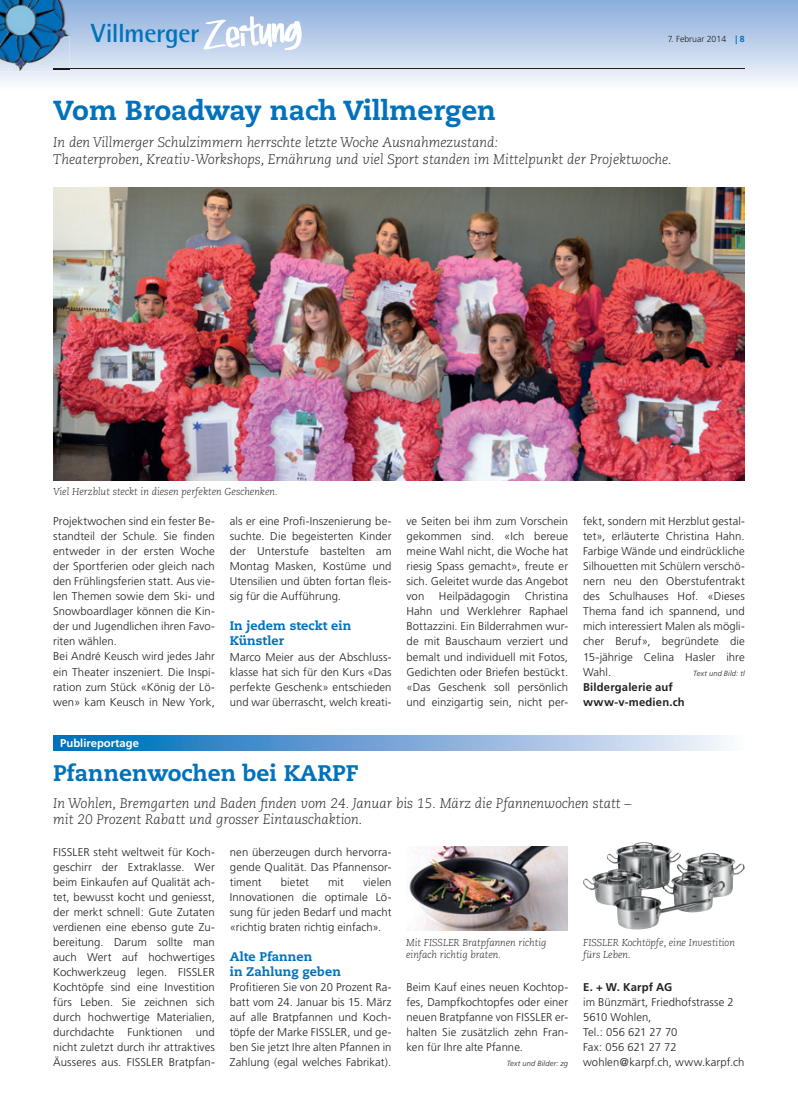
<style>
.page{position:relative;width:798px;height:1117px;background:#fff}
.page>*{position:absolute;margin:0;border:0;box-sizing:border-box;transform-origin:0 0}
.t1{font:800 27.5px "Caecilia";color:#0072bc}
.t2{font:700 26.25px "Rotis Semi Sans";letter-spacing:-.02em;color:#0072bc}
.t3{font:800 22.5px "Caecilia";color:#0072bc}
.t4{font:italic 300 13.75px/16.5px "Caecilia";color:#231f20}
.t5{font:800 12.5px/15px "Caecilia";letter-spacing:.005em;color:#0072bc}
.t6{font:300 11.25px/15px "Frutiger";letter-spacing:.005em;color:#231f20;text-align:justify}
.t7{font:700 11.25px/15px "Frutiger";letter-spacing:.015em;color:#231f20}
.t8{font:700 11.25px "Frutiger";color:#fff}
.t9{font:italic 300 10px/12px "Caecilia";color:#231f20}
.t10{font:300 8.75px "Frutiger";color:#231f20}
.t11{font:italic 300 7.5px "Frutiger";letter-spacing:.02em;color:#231f20}
.s1{font-family:"Myriad";font-weight:700;color:#0072bc}
.s2{font-weight:700;color:#0072bc}
</style>
<div class="page">
<svg style="left:0;top:0;width:797px;height:83px;background:#bbcee8"></svg>
<hr style="left:53px;top:69px;width:691px;height:1px;background:#231f20">
<svg style="left:204px;top:12px;width:97px;height:45px"></svg>
<img style="left:0;top:0;width:69px;height:71px">
<svg style="left:53px;top:69px;width:16px;height:1px"></svg>
<svg style="left:53px;top:735px;width:674px;height:15px;background:#73a9d7"></svg>
<img style="left:53px;top:187px;width:691px;height:293px">
<img style="left:583px;top:842px;width:161px;height:87px">
<img style="left:409px;top:846px;width:158px;height:84px">
<h2 class="t2" style="left:91px;top:17px;width:110px">Villmerger</h2>
<p class="t10" style="left:667px;top:34px;width:79px">7. Februar 2014 <span class="s1">|</span> <span class="s2">8</span></p>
<h1 class="t1" style="left:53px;top:93px;width:444px">Vom Broadway nach Villmergen</h1>
<p class="t4" style="left:53px;top:134px;width:620px">In den Villmerger Schulzimmern herrschte letzte Woche Ausnahmezustand:<br>Theaterproben, Kreativ-Workshops, Ernährung und viel Sport standen im Mittelpunkt der Projektwoche.</p>
<p class="t9" style="left:53px;top:486px;width:226px">Viel Herzblut steckt in diesen perfekten Geschenken.</p>
<p class="t6" style="left:53px;top:514px;width:163px;text-align:left">Projektwochen sind ein fester Be&shy;standteil der Schule. Sie finden entweder in der ersten Woche der Sportferien oder gleich nach den Frühlingsferien statt. Aus vie&shy;len Themen sowie dem Ski- und<br>Snowboardlager können die Kin&shy;der und Jugendlichen ihren Favo&shy;riten wählen.<br>Bei André Keusch wird jedes Jahr ein Theater inszeniert. Die Inspi&shy;ration zum Stück «König der Lö&shy;wen» kam Keusch in New York,</p>
<p class="t6" style="left:230px;top:514px;width:163px">als er eine Profi-Inszenierung be&shy;suchte. Die begeisterten Kinder der Unterstufe bastelten am Montag Masken, Kostüme und Utensilien und übten fortan fleis&shy;sig für die Aufführung.</p>
<p class="t5" style="left:230px;top:618px;width:123px">In jedem steckt ein<br>Künstler</p>
<p class="t6" style="left:230px;top:649px;width:163px">Marco Meier aus der Abschluss&shy;klasse hat sich für den Kurs «Das perfekte Geschenk» entschieden und war überrascht, welch kreati-</p>
<p class="t8" style="left:60px;top:736px;width:80px">Publireportage</p>
<p class="t6" style="left:406px;top:514px;width:163px">ve Seiten bei ihm zum Vorschein gekommen sind. «Ich bereue meine Wahl nicht, die Woche hat riesig Spass gemacht», freute er sich. Geleitet wurde das Angebot von</p>
<p class="t6" style="left:406px;top:589px;width:163px;text-indent:118px">Christina Hahn und Werklehrer Raphael Bottazzini. Ein Bilderrahmen wur&shy;de mit Bauschaum verziert und bemalt und individuell mit Fotos, Gedichten oder Briefen bestückt. «Das Geschenk soll persönlich und einzigartig sein, nicht per-</p>
<p class="t6" style="left:439px;top:589px;width:73px">Heilpädagogin</p>
<p class="t6" style="left:583px;top:514px;width:163px">fekt, sondern mit Herzblut gestal&shy;tet», erläuterte Christina Hahn.<br>Farbige Wände und eindrückliche Silhouetten mit Schülern verschö&shy;nern neu den Oberstufentrakt des Schulhauses Hof. «Dieses Thema fand ich spannend, und mich interessiert Malen als mögli&shy;cher Beruf», begründete die 15-jährige Celina Hasler ihre Wahl.</p>
<p class="t11" style="left:693px;top:668px;width:53px">Text und Bild: tl</p>
<p class="t7" style="left:583px;top:679px;width:103px">Bildergalerie auf www-v-medien.ch</p>
<h3 class="t3" style="left:53px;top:758px;width:307px">Pfannenwochen bei KARPF</h3>
<p class="t4" style="left:53px;top:794px;width:579px">In Wohlen, Bremgarten und Baden finden vom 24. Januar bis 15. März die Pfannenwochen statt – mit 20 Prozent Rabatt und grosser Eintauschaktion.</p>
<p class="t6" style="left:53px;top:844px;width:163px">FISSLER steht weltweit für Koch&shy;geschirr der Extraklasse. Wer beim Einkaufen auf Qualität ach&shy;tet, bewusst kocht und geniesst, der merkt schnell: Gute Zutaten verdienen eine ebenso gute Zu&shy;bereitung. Darum sollte man auch Wert auf hochwertiges Kochwerkzeug legen. FISSLER Kochtöpfe sind eine Investition fürs Leben. Sie zeichnen sich durch hochwertige Materialien, durchdachte Funktionen und nicht zuletzt durch ihr attraktives Äusseres aus. FISSLER Bratpfan-</p>
<p class="t6" style="left:230px;top:844px;width:163px">nen überzeugen durch hervorra&shy;gende Qualität. Das Pfannensor&shy;timent</p>
<p class="t6" style="left:230px;top:874px;width:163px;text-indent:133px">vielen Innovationen die optimale Lö&shy;sung für jeden Bedarf und macht «richtig braten richtig einfach».</p>
<p class="t5" style="left:230px;top:948px;width:112px">Alte Pfannen<br>in Zahlung geben</p>
<p class="t6" style="left:230px;top:979px;width:163px">Profitieren Sie von 20 Prozent Ra&shy;batt vom 24. Januar bis 15. März auf alle Bratpfannen und Koch&shy;töpfe der Marke FISSLER, und ge&shy;ben Sie jetzt Ihre alten Pfannen in Zahlung (egal welches Fabrikat).</p>
<p class="t6" style="left:406px;top:979px;width:163px">Beim Kauf eines neuen Kochtop&shy;fes, Dampfkochtopfes oder einer neuen Bratpfanne von FISSLER er&shy;halten Sie zusätzlich zehn Fran&shy;ken für Ihre alte Pfanne.</p>
<p class="t6" style="left:281px;top:874px;width:30px">bietet</p>
<p class="t6" style="left:328px;top:874px;width:17px">mit</p>
<p class="t9" style="left:406px;top:936px;width:142px">Mit FISSLER Bratpfannen richtig einfach richtig braten.</p>
<p class="t9" style="left:583px;top:936px;width:153px">FISSLER Kochtöpfe, eine Investition fürs Leben.</p>
<p class="t7" style="left:583px;top:979px;width:91px">E. + W. Karpf AG</p>
<p class="t6" style="left:583px;top:994px;width:163px;text-align:left">im Bünzmärt, Friedhofstrasse 2<br>5610 Wohlen,<br>Tel.: 056 621 27 70<br>Fax: 056 621 27 72 wohlen@karpf.ch, www.karpf.ch</p>
<p class="t11" style="left:506px;top:1058px;width:63px">Text und Bilder: zg</p>
</div>
